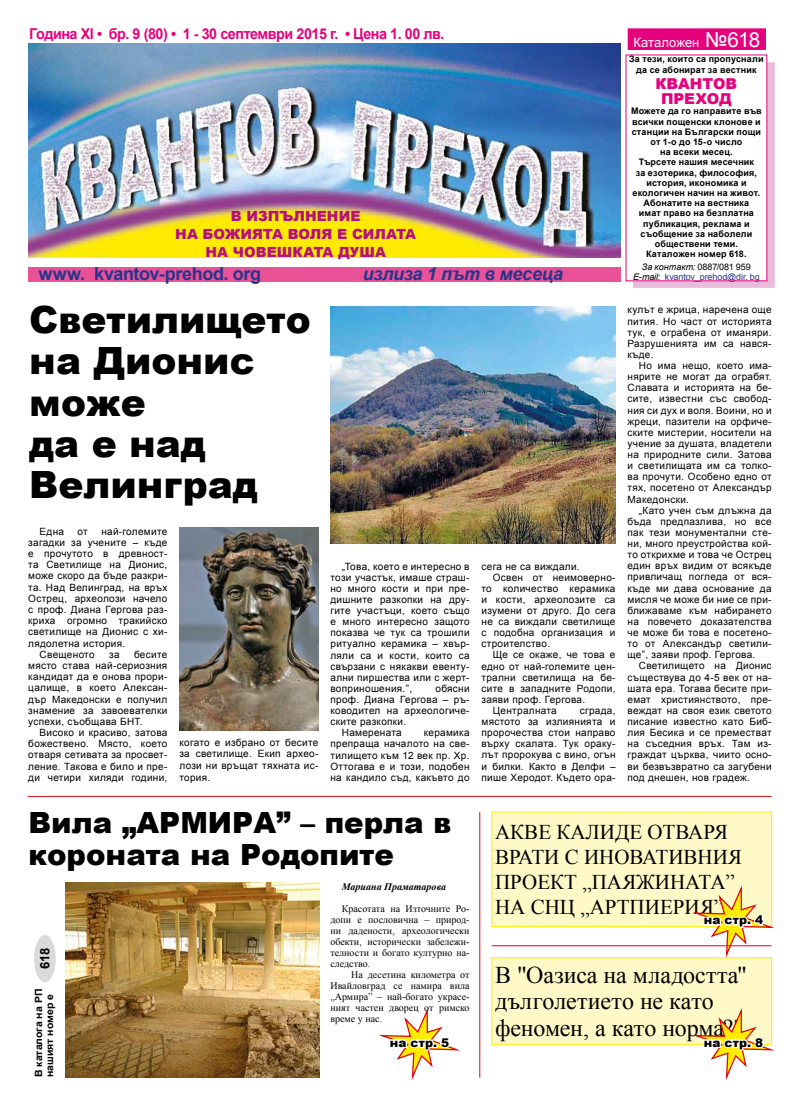
<style>
.page{position:relative;width:800px;height:1106px;background:#fff}
.page>*{position:absolute;margin:0;border:0;box-sizing:border-box;transform-origin:0 0}
.t1{font:900 37.5px/41.2px "Arial";color:#000}
.t2{font:900 29.2px/32.1px "Arial";color:#000}
.t3{font:24px/26.2px "Times New Roman";letter-spacing:-.005em;color:#000}
.t4{font:21px/24.8px "Times New Roman";color:#000}
.t5{font:700 18px "Arial";letter-spacing:-.02em;color:#28348b}
.t6{font:italic 700 18px "Arial";letter-spacing:-.02em;color:#28348b}
.t7{font:900 15px/15.6px "Arial";color:#e6007d;text-align:center}
.t8{font:700 14.9px "Arial";letter-spacing:-.03em;color:#e6007d;scale:.96 1}
.t9{font:900 14px/18px "Arial";letter-spacing:.005em;color:#b41080;text-align:center}
.t10{font:700 13px "Arial";color:#000}
.t11{font:12.9px "Arial";letter-spacing:.005em;color:#fff}
.t12{font:900 12px "Arial";letter-spacing:.015em;color:#000}
.t13{font:10px/11.1px "Arial";letter-spacing:.03em;color:#000;text-align:justify}
.t14{font:10px/11px "Times New Roman";color:#000;text-align:justify}
.t15{font:700 10px/11px "Arial";color:#000;scale:1.05 1}
.t16{font:italic 700 10px "Times New Roman";color:#000}
.t17{font:700 9px/10.2px "Arial";letter-spacing:.015em;color:#000;text-align:center}
.t18{font:9px "Arial";letter-spacing:-.015em;color:#28348b}
.t19{font:9px "Arial";color:#000}
.s1{font-size:20.7px}
.s2{font-style:italic}
.s3{font-style:italic;color:#000}
</style>
<div class="page">
<div style="left:491px;top:812px;width:280px;height:114px;background:#fff9c7"></div>
<div style="left:491px;top:811px;width:281px;height:116px;border:1px solid #ffed00"></div>
<div style="left:491px;top:957px;width:280px;height:87px;background:#fff9c7"></div>
<svg style="left:688px;top:1005px;width:87px;height:75px"></svg>
<svg style="left:379px;top:1008px;width:81px;height:72px"></svg>
<div style="left:633px;top:62px;width:141px;height:226px;background:#b41080;opacity:.28"></div>
<div style="left:626px;top:55px;width:140px;height:226px;background:#fff"></div>
<img style="left:28px;top:44px;width:592px;height:214px">
<div style="left:28px;top:267px;width:592px;height:14px;background:#ea5297"></div>
<div style="left:34px;top:935px;width:22px;height:47px;background:#dadada;border-radius:50%"></div>
<div style="left:628px;top:29px;width:137px;height:20px;background:#e6007d"></div>
<div style="left:627px;top:28px;width:138px;height:22px;border:1px solid #e6007d"></div>
<img style="left:179px;top:527px;width:139px;height:203px">
<img style="left:65px;top:882px;width:254px;height:195px">
<img style="left:330px;top:306px;width:285px;height:237px">
<svg style="left:688px;top:882px;width:87px;height:79px"></svg>
<hr style="left:491px;top:945px;width:280px;height:1px;background:#e30613">
<hr style="left:27px;top:796px;width:744px;height:1px;background:#e30613">
<hr style="left:479px;top:812px;width:1px;height:265px;background:#e30613">
<h3 class="t8" style="left:29px;top:24px;width:434px">Година ХІ • бр. 9 (80) • 1 - 30 септември 2015 г. • Цена 1. 00 лв.</h3>
<p class="t11" style="left:633px;top:34px;width:128px">Каталожен <span class="s1">№618</span></p>
<p class="t17" style="left:629px;top:54px;width:136px;line-height:11px">За тези, които са пропуснали да се абонират за вестник</p>
<h3 class="t7" style="left:655px;top:75px;width:83px">КВАНТОВ<br>ПРЕХОД</h3>
<p class="t17" style="left:631px;top:106px;width:132px">Можете да го направите във всички пощенски клонове и станции на Български пощи от 1-о до 15-о число<br>на всеки месец.<br>Търсете нашия месечник<br>за езотерика, философия, история, икономика и екологичен начин на живот.<br>Абонатите на вестника<br>имат право на безплатна публикация, реклама и съобщение за наболели обществени теми.<br>Каталожен номер 618.</p>
<p class="t19" style="left:641px;top:261px;width:110px"><span class="s2">За контакт:</span> 0887/081 959</p>
<h3 class="t9" style="left:175px;top:206px;width:242px">В ИЗПЪЛНЕНИЕ<br>НА БОЖИЯТА ВОЛЯ Е СИЛАТА<br>НА ЧОВЕШКАТА ДУША</h3>
<h3 class="t5" style="left:39px;top:262px;width:224px">www. kvantov-prehod. org</h3>
<h3 class="t6" style="left:362px;top:262px;width:202px">излиза 1 път в месеца</h3>
<p class="t18" style="left:633px;top:271px;width:128px"><span class="s3">Е-mail:</span> kvantov_prehod@dir. bg</p>
<h1 class="t1" style="left:29px;top:298px;width:283px">Светилището на Дионис може<br>да е над<br>Велинград</h1>
<p class="t13" style="left:627px;top:304px;width:145px">кулът е жрица, наречена още пития. Но част от историята тук, е ограбена от иманяри.<br>Разрушенията им са нався&shy;къде.</p>
<p class="t13" style="left:627px;top:360px;width:145px;text-indent:11px">Но има нещо, което има&shy;нярите не могат да ограбят.<br>Славата и историята на бе&shy;сите, известни със свобод&shy;ния си дух и воля. Воини, но и жреци, пазители на орфиче&shy;ските мистерии, носители на учение за душата, владетели на природните сили. Затова и светилищата им са толко&shy;ва прочути. Особено едно от тях, посетено от Александър Македонски.</p>
<p class="t13" style="left:627px;top:504px;width:145px;text-indent:11px">„Като учен съм длъжна да бъда предпазлива, но все пак тези монументални сте&shy;ни, много преустройства кой&shy;то открихме и това че Острец един връх видим от всякъде привличащ погледа от вся&shy;къде ми дава основание да мисля че може би ние се при&shy;ближаваме към набирането на повечето доказателства че може би това е посетено&shy;то от Александър светили&shy;ще”, заяви проф. Гергова.</p>
<p class="t13" style="left:627px;top:660px;width:145px;text-indent:11px">Светилището на Дионис съществува до 4-5 век от на&shy;шата ера. Тогава бесите при&shy;емат християнството, пре&shy;веждат на своя език светото писание известно като Биб&shy;лия Бесика и се преместват на съседния връх. Там из&shy;граждат църква, чиито осно&shy;ви безвъзвратно са загубени под днешен, нов градеж.</p>
<p class="t13" style="left:40px;top:526px;width:26px">Една</p>
<p class="t13" style="left:78px;top:526px;width:12px">от</p>
<p class="t13" style="left:101px;top:526px;width:67px">най-големите</p>
<p class="t13" style="left:28px;top:537px;width:140px">загадки за учените – къде</p>
<p class="t13" style="left:28px;top:548px;width:140px">е прочутото в древност-</p>
<p class="t13" style="left:28px;top:559px;width:140px">та Светилище на Дионис,</p>
<p class="t13" style="left:28px;top:570px;width:140px">може скоро да бъде разкри-</p>
<p class="t13" style="left:28px;top:581px;width:140px">та. Над Велинград, на връх</p>
<p class="t13" style="left:28px;top:593px;width:140px">Острец, археолози начело</p>
<p class="t13" style="left:28px;top:604px;width:140px">с проф. Диана Гергова раз-</p>
<p class="t13" style="left:28px;top:615px;width:140px">криха огромно тракийско</p>
<p class="t13" style="left:28px;top:626px;width:140px">светилище на Дионис с хи-</p>
<p class="t13" style="left:28px;top:637px;width:98px">лядолетна история.</p>
<p class="t13" style="left:40px;top:649px;width:56px">Свещеното</p>
<p class="t13" style="left:109px;top:649px;width:12px">за</p>
<p class="t13" style="left:330px;top:561px;width:141px;text-indent:11px">„Това, което е интересно в този участък, имаше страш&shy;но много кости и при пре&shy;дишните разкопки на дру&shy;гите участъци, което също е много интересно защото показва че тук са трошили ритуално керамика – хвър&shy;ляли са и кости, които са свързани с някакви евенту&shy;ални пиршества или с жерт&shy;воприношения.”,</p>
<p class="t13" style="left:481px;top:560px;width:100px">сега не са виждали.</p>
<p class="t13" style="left:492px;top:572px;width:124px">Освен от неимоверно-</p>
<p class="t13" style="left:481px;top:583px;width:135px">то количество керамика</p>
<p class="t13" style="left:481px;top:594px;width:135px">и кости, археолозите са</p>
<p class="t13" style="left:481px;top:605px;width:135px">изумени от друго. До сега</p>
<p class="t13" style="left:481px;top:616px;width:135px">не са виждали светилище</p>
<p class="t13" style="left:481px;top:627px;width:135px">с подобна организация и</p>
<p class="t13" style="left:481px;top:638px;width:70px">строителство.</p>
<p class="t13" style="left:492px;top:649px;width:124px">Ще се окаже, че това е</p>
<p class="t13" style="left:481px;top:660px;width:135px">едно от най-големите цен-</p>
<p class="t13" style="left:481px;top:671px;width:135px">трални светилища на бе-</p>
<p class="t13" style="left:481px;top:683px;width:135px">сите в западните Родопи,</p>
<p class="t13" style="left:481px;top:694px;width:105px">заяви проф. Гергова.</p>
<p class="t13" style="left:492px;top:705px;width:65px">Централната</p>
<p class="t13" style="left:28px;top:648px;width:140px;text-indent:106px">бесите място става най-сериозния кандидат да е онова прори&shy;цалище, в което Алексан&shy;дър Македонски е получил знамение за завоевателки успехи, съобщава БНТ.</p>
<p class="t13" style="left:28px;top:727px;width:140px;text-indent:11px">Високо и красиво, затова божествено. Място, което отваря сетивата за просвет&shy;ление. Такова е било и пре&shy;ди четири хиляди години,</p>
<h2 class="t2" style="left:28px;top:805px;width:424px">Вила „АРМИРА” – перла в короната на Родопите</h2>
<p class="t13" style="left:435px;top:683px;width:36px">обясни</p>
<p class="t13" style="left:330px;top:694px;width:141px">проф. Диана Гергова – ръ-</p>
<p class="t13" style="left:330px;top:705px;width:141px">ководител на археологиче-</p>
<p class="t13" style="left:330px;top:716px;width:77px">ските разкопки.</p>
<p class="t13" style="left:342px;top:727px;width:61px">Намерената</p>
<p class="t13" style="left:481px;top:705px;width:135px;text-indent:98px">сграда, мястото за излиянията и пророчества стои направо върху скалата. Тук ораку&shy;лът пророкува с вино, огън и билки. Както в Делфи – пише Херодот. Където ора-</p>
<p class="t13" style="left:330px;top:727px;width:141px;text-indent:93px">керамика препраща началото на све&shy;тилището към 12 век пр. Хр.<br>Оттогава е и този, подобен на кандило съд, какъвто до</p>
<p class="t13" style="left:179px;top:736px;width:140px;line-height:11.8px">когато е избрано от бесите за светилище. Екип архео&shy;лози ни връщат тяхната ис&shy;тория.</p>
<h3 class="t4" style="left:495px;top:819px;width:248px">АКВЕ КАЛИДЕ ОТВАРЯ<br>ВРАТИ С ИНОВАТИВНИЯ<br>ПРОЕКТ „ПАЯЖИНАТА”<br>НА СНЦ „АРТПИЕРИЯ”</h3>
<p class="t16" style="left:342px;top:879px;width:106px">Мариана Праматарова</p>
<p class="t14" style="left:330px;top:902px;width:140px;text-indent:11px">Красотата на Източните Ро&shy;допи е пословична – природ&shy;ни дадености, археологически обекти, исторически забележи&shy;телности и богато културно на&shy;следство.</p>
<p class="t14" style="left:330px;top:968px;width:140px;text-indent:21px">На десетина километра от Ивайловград се намира вила „Армира” – най-богато украсе&shy;ният частен дворец от римско време у нас.</p>
<p class="t12" style="left:703px;top:911px;width:61px">на стр. 4</p>
<h3 class="t10" style="left:36px;top:969px;width:23px;rotate:-90deg">618</h3>
<p class="t15" style="left:33px;top:1077px;width:86px;rotate:-90deg">В каталога на РП нашият номер е</p>
<h3 class="t3" style="left:495px;top:961px;width:253px">В "Оазиса на младостта" дълголетието не като феномен, а като норма?!</h3>
<p class="t12" style="left:390px;top:1033px;width:61px">на стр. 5</p>
<p class="t12" style="left:703px;top:1033px;width:61px">на стр. 8</p>
</div>
